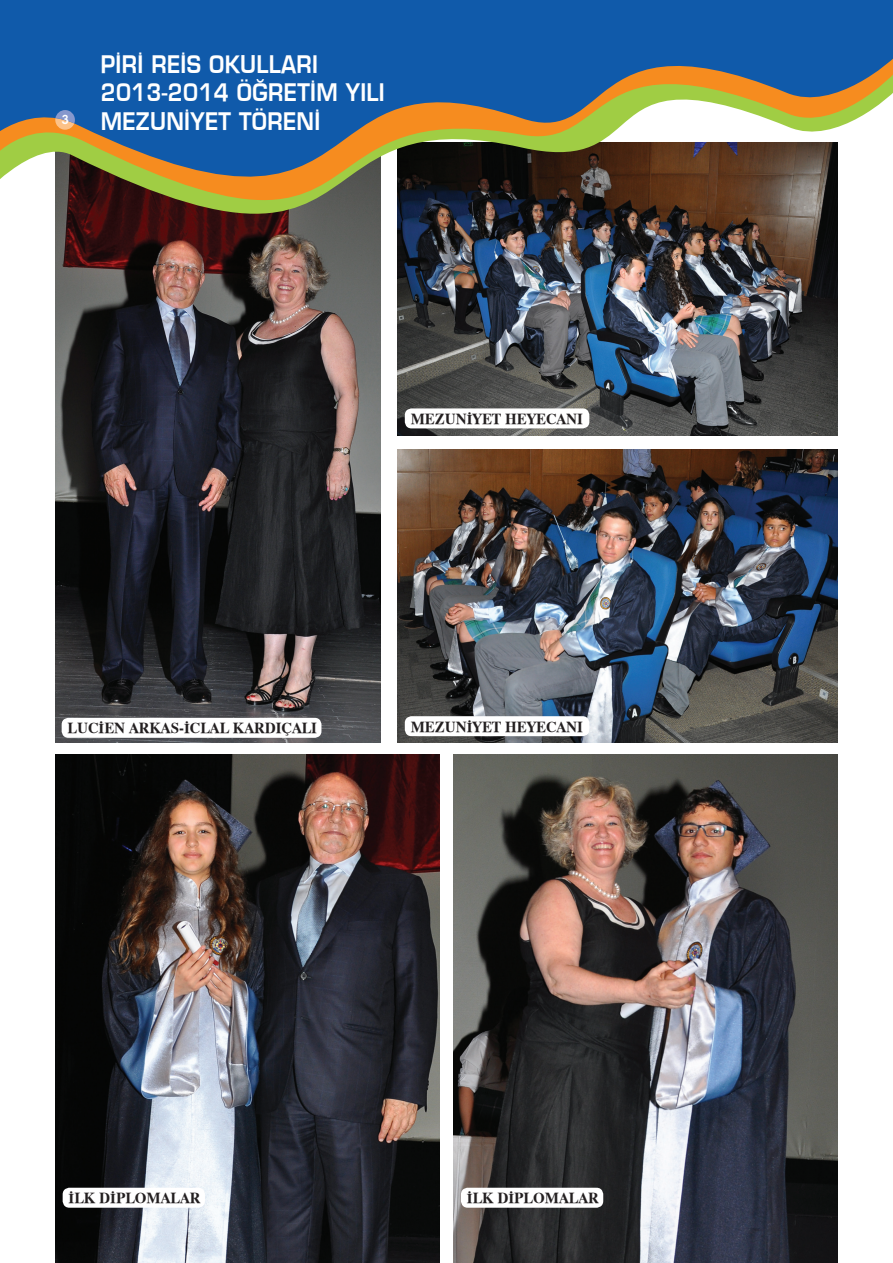
<style>
.page{position:relative;width:893px;height:1263px;background:#fff}
.page>*{position:absolute;margin:0;border:0;box-sizing:border-box;transform-origin:0 0}
.t1{font:500 23.55px/28.3px "Eurostile Demi";letter-spacing:.015em;color:#fff;scale:.9 1}
.t2{font:700 15px "Dutch 801";color:#231f20}
.t3{font:500 12.6px "Lubalin Graph Turk B";color:#fff}
</style>
<div class="page">
<img style="left:397px;top:247px;width:441px;height:188px">
<img style="left:397px;top:449px;width:441px;height:293px">
<img style="left:55px;top:247px;width:326px;height:495px">
<img style="left:55px;top:233px;width:783px;height:14px">
<img style="left:55px;top:208px;width:783px;height:25px">
<svg style="left:0;top:14px;width:893px;height:194px;fill:#105aaa"></svg>
<div style="left:0;top:0;width:893px;height:14px;background:#105aaa"></div>
<svg style="left:55px;top:110px;width:20px;height:20px"></svg>
<img style="left:55px;top:755px;width:384px;height:508px">
<img style="left:454px;top:755px;width:384px;height:508px">
<div style="left:62px;top:718px;width:259px;height:20px;background:#fff;border-radius:7px"></div>
<div style="left:405px;top:408px;width:184px;height:20px;background:#fff;border-radius:7px"></div>
<div style="left:405px;top:716px;width:184px;height:20px;background:#fff;border-radius:7px"></div>
<div style="left:63px;top:1188px;width:142px;height:20px;background:#fff;border-radius:7px"></div>
<div style="left:461px;top:1188px;width:142px;height:20px;background:#fff;border-radius:7px"></div>
<p class="t3" style="left:61px;top:111px;width:9px">3</p>
<h1 class="t1" style="left:101px;top:50px;width:317px">PİRİ REİS OKULLARI<br>2013-2014 ÖĞRETİM YILI<br>MEZUNİYET TÖRENİ</h1>
<p class="t2" style="left:411px;top:410px;width:174px">MEZUNİYET HEYECANI</p>
<p class="t2" style="left:68px;top:719px;width:251px">LUCİEN ARKAS-İCLAL KARDIÇALI</p>
<p class="t2" style="left:411px;top:717px;width:174px">MEZUNİYET HEYECANI</p>
<p class="t2" style="left:69px;top:1189px;width:133px">İLK DİPLOMALAR</p>
<p class="t2" style="left:467px;top:1189px;width:133px">İLK DİPLOMALAR</p>
</div>
